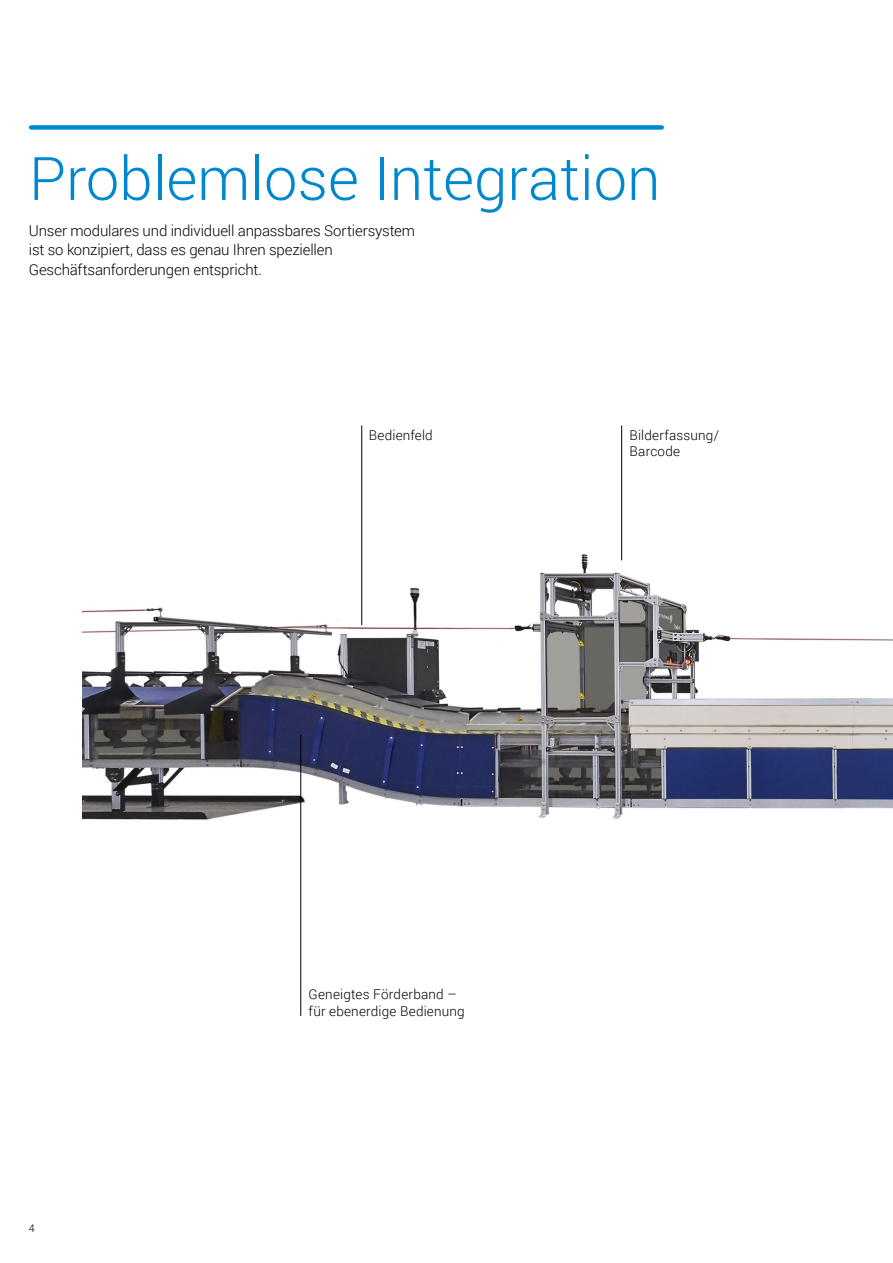
<style>
.page{position:relative;width:893px;height:1263px;background:#fff}
.page>*{position:absolute;margin:0;border:0;box-sizing:border-box;transform-origin:0 0}
.t1{font:300 60px "Roboto";color:#0088ce}
.t2{font:300 15px/19.5px "Roboto";letter-spacing:-.01em;color:#000}
.t3{font:300 13.5px/16.5px "Roboto";letter-spacing:.015em;color:#000}
.t4{font:300 10.5px "Roboto";color:#000}
</style>
<div class="page">
<img style="left:83px;top:510px;width:810px;height:352px">
<hr style="left:361px;top:426px;width:1px;height:199px;background:#000">
<hr style="left:621px;top:426px;width:1px;height:134px;background:#000">
<hr style="left:300px;top:735px;width:1px;height:280px;background:#000">
<div style="left:31px;top:125px;width:631px;height:5px;background:#0088ce"></div>
<h1 class="t1" style="left:29px;top:137px;width:633px">Problemlose Integration</h1>
<p class="t2" style="left:29px;top:220px;width:388px">Unser modulares und individuell anpassbares Sortiersystem ist so konzipiert, dass es genau Ihren speziellen<br>Geschäftsanforderungen entspricht.</p>
<p class="t4" style="left:29px;top:1220px;width:7px">4</p>
<p class="t3" style="left:369px;top:426px;width:65px">Bedienfeld</p>
<p class="t3" style="left:630px;top:426px;width:91px">Bilderfassung/<br>Barcode</p>
<p class="t3" style="left:309px;top:986px;width:158px">Geneigtes Förderband – für ebenerdige Bedienung</p>
</div>
